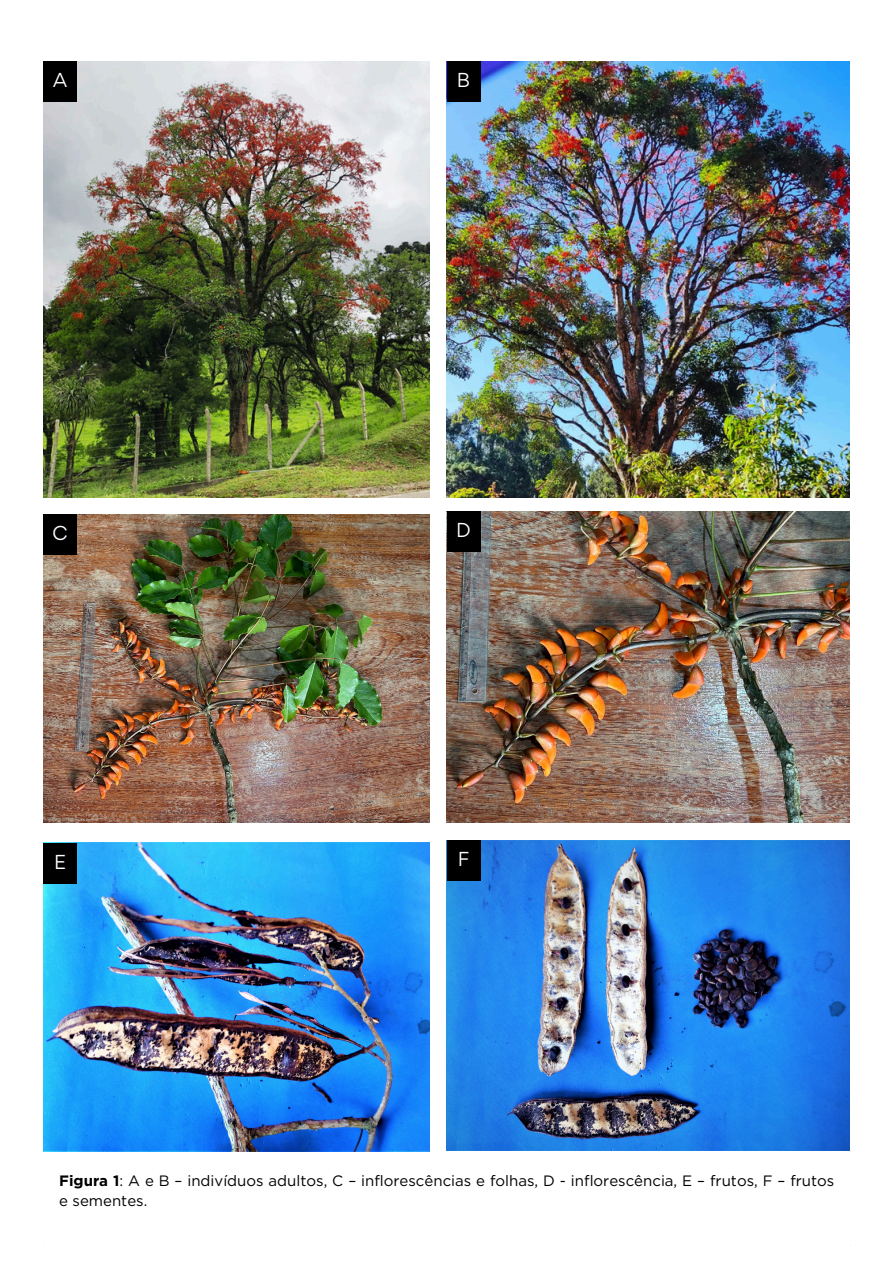
<style>
.page{position:relative;width:894px;height:1264px;background:#fff}
.page>*{position:absolute;margin:0;border:0;box-sizing:border-box;transform-origin:0 0}
.t1{font:18px "Gordita";color:#fff}
.t2{font:15px/20.2px "Gotham";color:#000}
.t3{font:12px "Gotham";color:#000}
.s1{font-weight:700}
</style>
<div class="page">
<img style="left:43px;top:61px;width:386px;height:436px">
<img style="left:446px;top:61px;width:403px;height:436px">
<img style="left:43px;top:514px;width:386px;height:308px">
<div style="left:43px;top:514px;width:34px;height:40px;background:#000"></div>
<img style="left:446px;top:511px;width:403px;height:311px">
<div style="left:446px;top:511px;width:34px;height:41px;background:#000"></div>
<div style="left:446px;top:61px;width:34px;height:41px;background:#000"></div>
<div style="left:43px;top:61px;width:34px;height:41px;background:#000"></div>
<img style="left:43px;top:842px;width:386px;height:309px">
<div style="left:43px;top:842px;width:34px;height:41px;background:#000"></div>
<img style="left:446px;top:840px;width:403px;height:310px">
<div style="left:446px;top:840px;width:34px;height:40px;background:#000"></div>
<p class="t1" style="left:53px;top:68px;width:15px">A</p>
<p class="t1" style="left:457px;top:68px;width:15px">B</p>
<p class="t1" style="left:53px;top:521px;width:17px">C</p>
<p class="t1" style="left:456px;top:518px;width:16px">D</p>
<p class="t1" style="left:54px;top:849px;width:13px">E</p>
<p class="t1" style="left:457px;top:846px;width:13px">F</p>
<p class="t3" style="left:708px;top:317px;width:10px">11</p>
<p class="t2" style="left:59px;top:1170px;width:776px"><span class="s1">Figura 1</span>: A e B – indivíduos adultos, C – inflorescências e folhas, D - inflorescência, E – frutos, F – frutos e sementes.</p>
</div>
